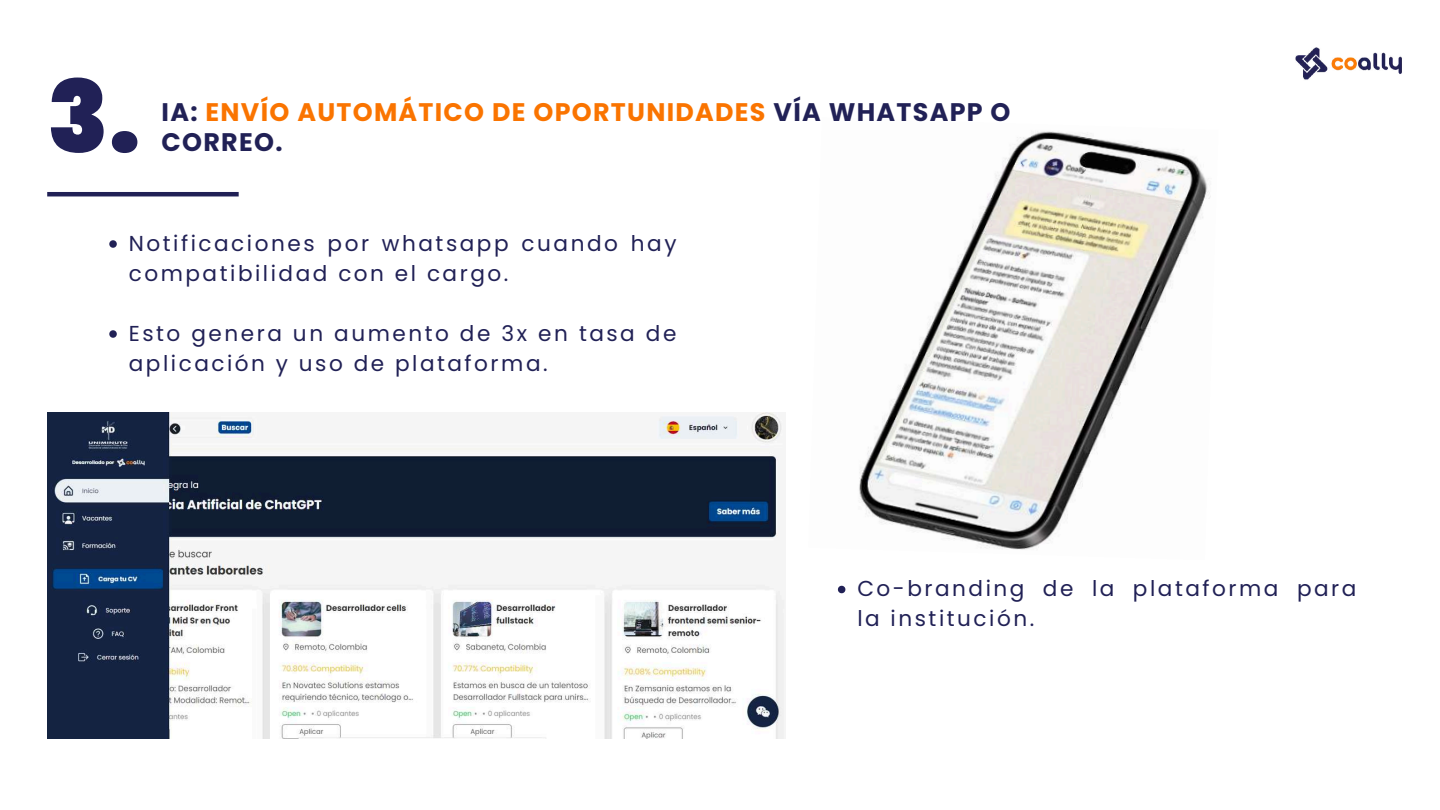
<style>
.page{position:relative;width:1440px;height:810px;background:#fff}
.page>*{position:absolute;margin:0;border:0;box-sizing:border-box;transform-origin:0 0}
.t1{font:900 100px "Poppins";color:#212156}
.t2{font:700 25.4px/30px "Poppins";letter-spacing:.05em;color:#fa7400}
.t3{font:21.6px/30px "Poppins";letter-spacing:.115em;color:#212156}
.s1{color:#212156}
</style>
<div class="page">
<img style="left:1295px;top:47px;width:107px;height:33px">
<img style="left:859px;top:131px;width:352px;height:419px">
<hr style="left:47px;top:192px;width:192px;height:4px;background:#212156">
<img style="left:47px;top:413px;width:738px;height:326px">
<svg style="left:109px;top:240px;width:8px;height:8px"></svg>
<svg style="left:109px;top:330px;width:8px;height:8px"></svg>
<svg style="left:838px;top:586px;width:7px;height:7px"></svg>
<h1 class="t1" style="left:47px;top:47px;width:95px">3.</h1>
<p class="t2" style="left:162px;top:98px;width:850px"><span class="s1">IA:</span> ENVÍO AUTOMÁTICO DE OPORTUNIDADES <span class="s1">VÍA WHATSAPP O<br>CORREO.</span></p>
<p class="t3" style="left:129px;top:228px;width:549px">Notificaciones por whatsapp cuando hay compatibilidad con el cargo.</p>
<p class="t3" style="left:129px;top:318px;width:549px">Esto genera un aumento de 3x en tasa de aplicación y uso de plataforma.</p>
<p class="t3" style="left:857px;top:574px;width:501px">Co-branding de la plataforma para la institución.</p>
</div>
